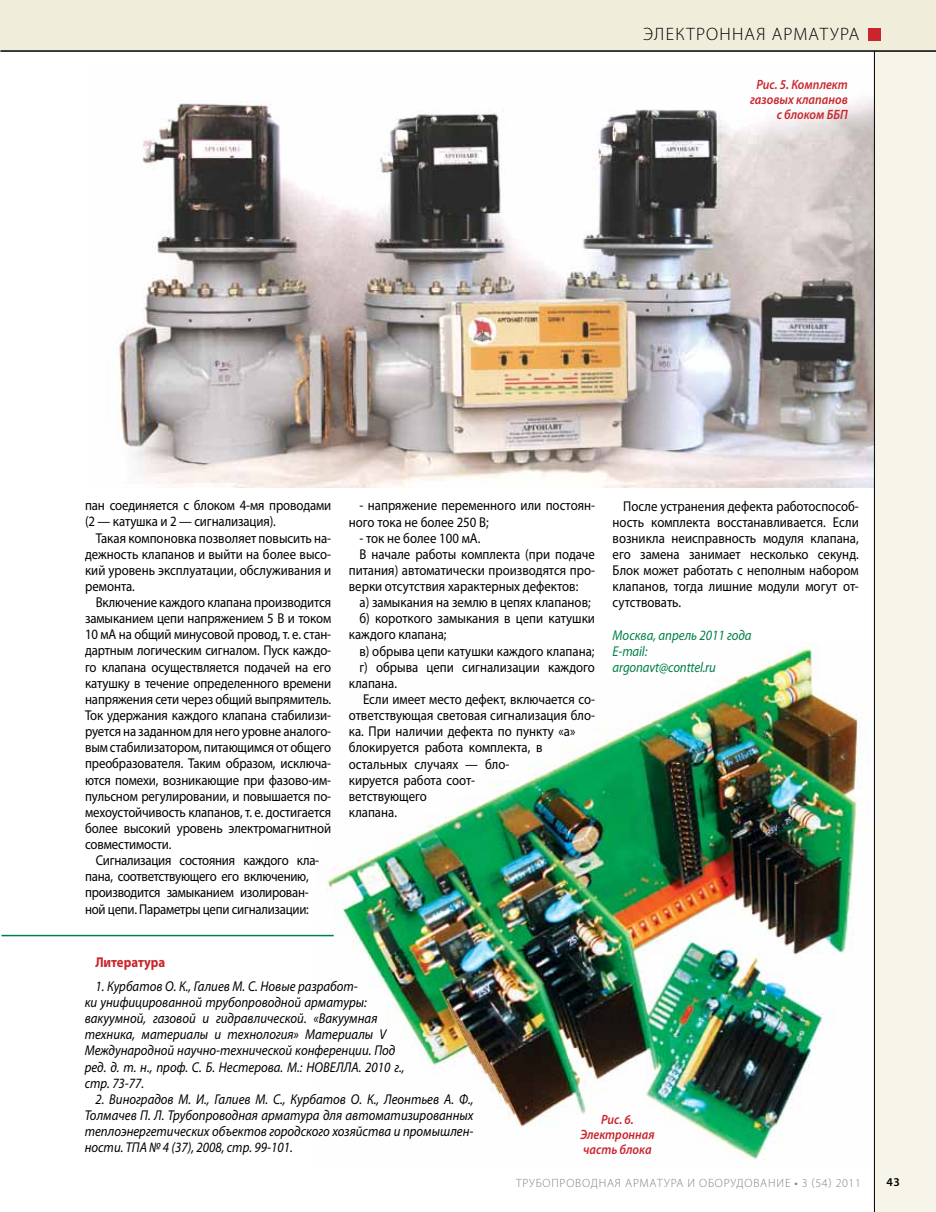
<style>
.page{position:relative;width:936px;height:1212px;background:#fff}
.page>*{position:absolute;margin:0;border:0;box-sizing:border-box;transform-origin:0 0}
.t1{font:300 18px "Myriad Pro";color:#000}
.t2{font:14.25px/16.2px "Myriad Pro";color:#000;text-align:justify;scale:.9 1}
.t3{font:italic 14.25px/16.2px "Myriad Pro";color:#000;scale:.9 1}
.t4{font:14.25px/16.2px "Myriad Pro";letter-spacing:-.02em;color:#000;scale:.9 1}
.t5{font:italic 14.25px/16.2px "Myriad Pro";letter-spacing:-.01em;color:#007f49;scale:.9 1}
.t6{font:700 14.25px "Myriad Pro";color:#c9252c;scale:.9 1}
.t7{font:italic 600 13.5px/14.9px "Myriad Pro";color:#c9252c;text-align:right;scale:.9 1}
.t8{font:300 12px "Myriad Pro";letter-spacing:.07em;color:#808285}
.t9{font:600 12px "Myriad Pro";color:#000}
.s1{font-weight:400}
</style>
<div class="page">
<img style="left:117px;top:67px;width:757px;height:421px">
<div style="left:874px;top:0;width:61px;height:1212px;background:#f7f5ea"></div>
<hr style="left:874px;top:51px;width:1px;height:1161px;background:#000">
<div style="left:0;top:0;width:935px;height:51px;background:#f0eedb"></div>
<hr style="left:0;top:50px;width:935px;height:2px;background:#000">
<div style="left:867px;top:28px;width:13px;height:12px;background:#c9252c"></div>
<img style="left:318px;top:642px;width:552px;height:518px">
<hr style="left:2px;top:935px;width:332px;height:1px;background:#007f49">
<p class="t1" style="left:643px;top:25px;width:56px">электронная</p>
<p class="t1" style="left:771px;top:25px;width:12px">арматура</p>
<p class="t7" style="left:750px;top:77px;width:110px">Рис. 5. Комплект газовых клапанов с блоком ББП</p>
<p class="t2" style="left:85px;top:497px;width:275px">пан соединяется с блоком 4-мя проводами (2 — катушка и 2 — сигнализация).</p>
<p class="t2" style="left:85px;top:529px;width:275px;text-indent:11px">Такая компоновка позволяет повысить на&shy;дежность клапанов и выйти на более высо&shy;кий уровень эксплуатации, обслуживания и ремонта.</p>
<p class="t2" style="left:85px;top:594px;width:275px;text-indent:11px">Включение каждого клапана производится замыканием цепи напряжением 5 В и током 10 мА на общий минусовой провод, т. е. стан&shy;дартным логическим сигналом. Пуск каждо&shy;го клапана осуществляется подачей на его катушку в течение определенного времени напряжения сети через общий выпрямитель.<br>Ток удержания каждого клапана стабилизи&shy;руется на заданном для него уровне аналого&shy;вым стабилизатором, питающимся от общего преобразователя. Таким образом, исключа&shy;ются помехи, возникающие при фазово-им&shy;пульсном регулировании, и повышается по&shy;мехоустойчивость клапанов, т. е. достигается более высокий уровень электромагнитной совместимости.</p>
<p class="t4" style="left:85px;top:852px;width:262px;text-indent:11px">Сигнализация состояния каждого кла&shy;пана, соответствующего его включению, производится замыканием изолирован&shy;ной цепи. Параметры цепи сигнализации:</p>
<p class="t2" style="left:349px;top:497px;width:275px;text-indent:11px">- напряжение переменного или постоян&shy;ного тока не более 250 В;</p>
<p class="t2" style="left:359px;top:530px;width:136px">- ток не более 100 мА.</p>
<p class="t2" style="left:359px;top:546px;width:263px">В начале работы комплекта (при подаче</p>
<p class="t2" style="left:349px;top:562px;width:275px">питания) автоматически производятся про-</p>
<p class="t2" style="left:349px;top:578px;width:256px">верки отсутствия характерных дефектов:</p>
<p class="t2" style="left:359px;top:594px;width:258px">а) замыкания на землю в цепях клапанов;</p>
<p class="t2" style="left:359px;top:610px;width:263px">б) короткого замыкания в цепи катушки</p>
<p class="t2" style="left:349px;top:626px;width:110px">каждого клапана;</p>
<p class="t2" style="left:359px;top:642px;width:262px">в) обрыва цепи катушки каждого клапана;</p>
<p class="t2" style="left:359px;top:659px;width:263px">г) обрыва цепи сигнализации каждого</p>
<p class="t2" style="left:349px;top:675px;width:55px">клапана.</p>
<p class="t2" style="left:363px;top:691px;width:259px">Если имеет место дефект, включается со-</p>
<p class="t2" style="left:349px;top:707px;width:275px">ответствующая световая сигнализация бло-</p>
<p class="t2" style="left:349px;top:723px;width:253px">ка. При наличии дефекта по пункту «а»</p>
<p class="t2" style="left:349px;top:739px;width:217px">блокируется работа комплекта, в</p>
<p class="t2" style="left:349px;top:755px;width:180px">остальных случаях — бло-</p>
<p class="t2" style="left:349px;top:771px;width:142px">кируется работа соот-</p>
<p class="t2" style="left:349px;top:788px;width:88px">ветствующего</p>
<p class="t2" style="left:349px;top:804px;width:55px">клапана.</p>
<p class="t2" style="left:612px;top:497px;width:275px;text-indent:11px">После устранения дефекта работоспособ&shy;ность комплекта восстанавливается. Если возникла неисправность модуля клапана, его замена занимает несколько секунд.<br>Блок может работать с неполным набором клапанов, тогда лишние модули могут от&shy;сутствовать.</p>
<p class="t5" style="left:612px;top:626px;width:156px">Москва, апрель 2011 года<br>E-mail: argonavt@conttel.ru</p>
<p class="t6" style="left:95px;top:953px;width:79px">Литература</p>
<p class="t3" style="left:85px;top:978px;width:357px;text-indent:11px">1. Курбатов О. К., Галиев М. С. Новые разработ-<br>ки унифицированной трубопроводной арматуры: вакуумной, газовой и гидравлической. «Вакуумная техника, материалы и технология» Материалы V Международной научно-технической конференции. Под ред. д. т. н., проф. С. Б. Нестерова. М.: НОВЕЛЛА. 2010 г., стр. 73-77.</p>
<p class="t3" style="left:85px;top:1091px;width:433px;text-align:justify;text-indent:11px">2. Виноградов М. И., Галиев М. С., Курбатов О. К., Леонтьев А. Ф., Толмачев П. Л. Трубопроводная арматура для автоматизированных теплоэнергетических объектов городского хозяйства и промышлен&shy;ности. ТПА № 4 (37), 2008, стр. 99-101.</p>
<p class="t7" style="left:580px;top:1112px;width:84px;text-align:center">Рис. 6.<br>Электронная часть блока</p>
<p class="t8" style="left:516px;top:1176px;width:346px">ТРУБОПРОВОДНАЯ АРМАТУРА И ОБОРУДОВАНИЕ <span class="s1">•</span> 3 (54) 2011</p>
<p class="t9" style="left:886px;top:1175px;width:15px">43</p>
</div>
